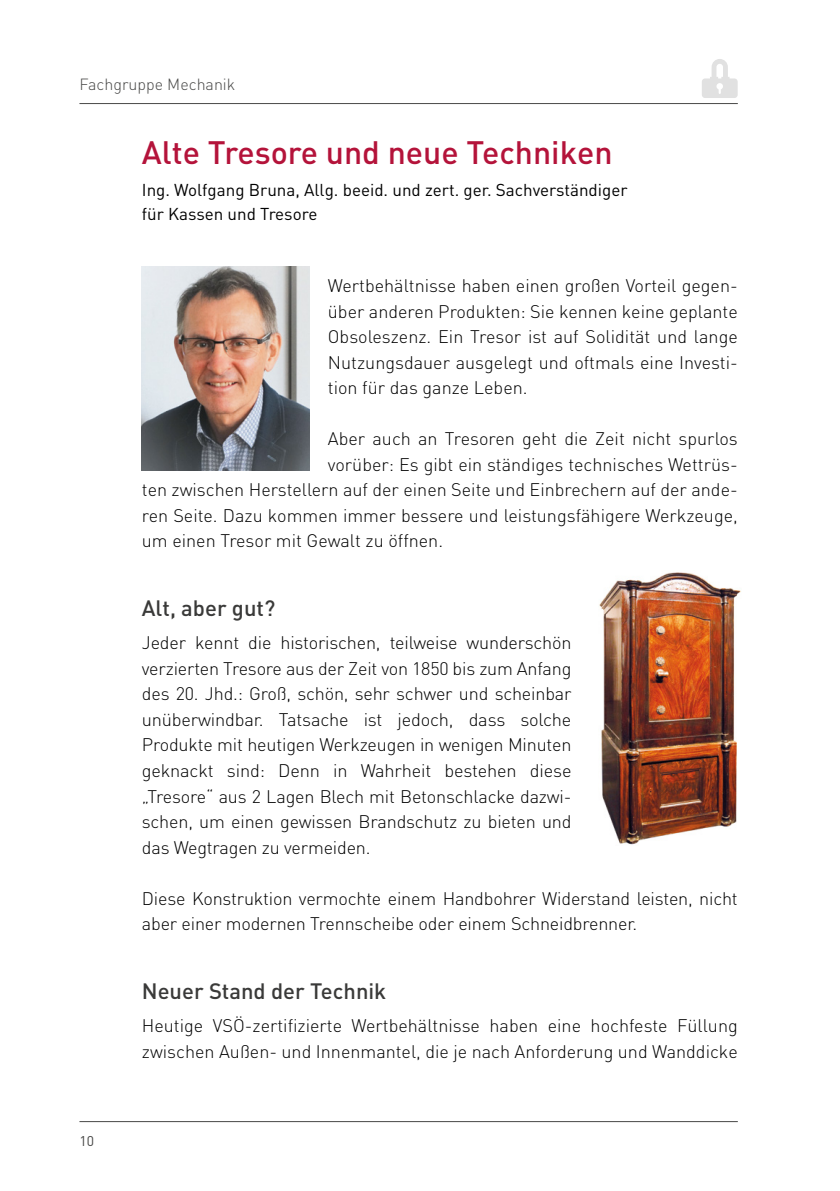
<style>
.page{position:relative;width:840px;height:1191px;background:#fff}
.page>*{position:absolute;margin:0;border:0;box-sizing:border-box;transform-origin:0 0}
.t1{font:500 32px "DIN";color:#b4133a}
.t2{font:500 22px "DIN";color:#3a3a39}
.Lauftext_ohne_Einzug{font:300 18px/25.6px "DIN";color:#000}
.Autor{font:17px/23.6px "DIN";color:#000}
.t3{font:300 16px "DIN";color:#484847}
.t4{font:14px "DIN";color:#484847}
</style>
<div class="page">
<svg style="left:702px;top:59px;width:35px;height:39px"></svg>
<hr style="left:79px;top:1121px;width:658px;height:1px;background:#484847">
<hr style="left:79px;top:103px;width:658px;height:1px;background:#484847">
<img style="left:599px;top:572px;width:142px;height:273px">
<img style="left:142px;top:266px;width:168px;height:205px">
<p class="t3" style="left:79px;top:74px;width:157px">Fachgruppe Mechanik</p>
<p class="t1" style="left:142px;top:131px;width:472px">Alte Tresore und neue Techniken</p>
<p class="Autor" style="left:142px;top:178px;width:487px">Ing. Wolfgang Bruna, Allg. beeid. und zert. ger. Sachverständiger für Kassen und Tresore</p>
<p class="Lauftext_ohne_Einzug" style="left:328px;top:272px;width:411px">Wertbehältnisse haben einen großen Vorteil gegen--- über anderen Produkten: Sie kennen keine geplante Obsoleszenz. Ein Tresor ist auf Solidität und lange Nutzungsdauer ausgelegt und oftmals eine Investi&shy;tion für das ganze Leben.</p>
<p class="Lauftext_ohne_Einzug" style="left:328px;top:425px;width:411px">Aber auch an Tresoren geht die Zeit nicht spurlos</p>
<p class="Lauftext_ohne_Einzug" style="left:328px;top:451px;width:411px">vorüber: Es gibt ein ständiges technisches Wettrüs-</p>
<p class="Lauftext_ohne_Einzug" style="left:142px;top:476px;width:597px">ten zwischen Herstellern auf der einen Seite und Einbrechern auf der ande-</p>
<p class="Lauftext_ohne_Einzug" style="left:142px;top:502px;width:597px">ren Seite. Dazu kommen immer bessere und leistungsfähigere Werkzeuge,</p>
<p class="Lauftext_ohne_Einzug" style="left:142px;top:527px;width:302px">um einen Tresor mit Gewalt zu öffnen.</p>
<p class="t2" style="left:142px;top:593px;width:135px">Alt, aber gut?</p>
<p class="Lauftext_ohne_Einzug" style="left:142px;top:629px;width:431px;text-align:justify">Jeder kennt die historischen, teilweise wunderschön verzierten Tresore aus der Zeit von 1850 bis zum Anfang des 20. Jhd.: Groß, schön, sehr schwer und scheinbar unüberwindbar. Tatsache ist jedoch, dass solche Produkte mit heutigen Werkzeugen in wenigen Minuten geknackt sind: Denn in Wahrheit bestehen diese „Tresore“ aus 2 Lagen Blech mit Betonschlacke dazwi&shy;schen, um einen gewissen Brandschutz zu bieten und das Wegtragen zu vermeiden.</p>
<p class="Lauftext_ohne_Einzug" style="left:142px;top:884px;width:597px">Diese Konstruktion vermochte einem Handbohrer Widerstand leisten, nicht aber einer modernen Trennscheibe oder einem Schneidbrenner.</p>
<p class="t4" style="left:79px;top:1132px;width:16px">10</p>
<p class="t2" style="left:142px;top:976px;width:246px">Neuer Stand der Technik</p>
<p class="Lauftext_ohne_Einzug" style="left:142px;top:1012px;width:597px">Heutige VSÖ-zertifizierte Wertbehältnisse haben eine hochfeste Füllung zwischen Außen- und Innenmantel, die je nach Anforderung und Wanddicke</p>
</div>
